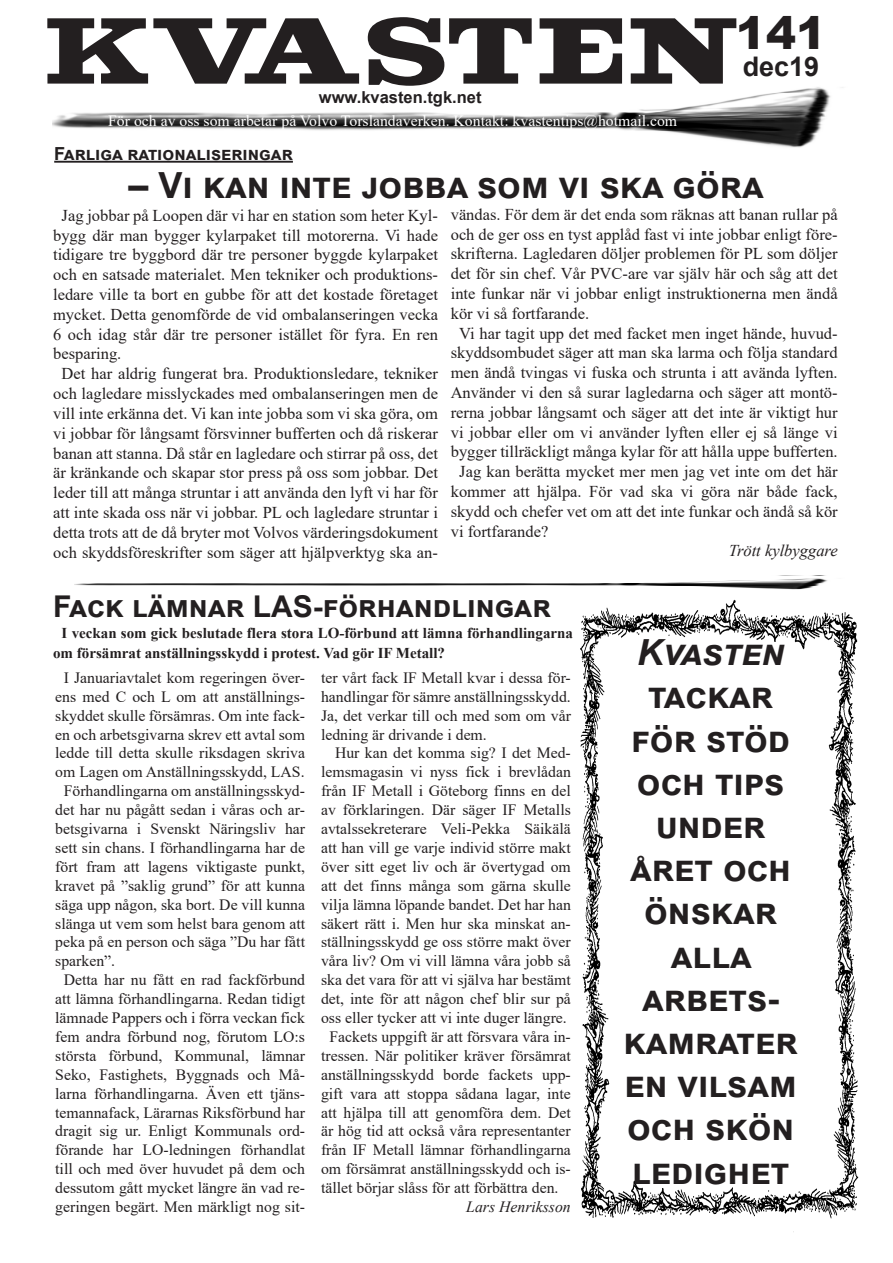
<style>
.page{position:relative;width:893px;height:1263px;background:#fff}
.page>*{position:absolute;margin:0;border:0;box-sizing:border-box;transform-origin:0 0}
.Rubrik{font:900 45px "Arial";color:#231f20}
.Rubrik-2{font:700 36px/43.2px "Arial";color:#231f20;text-align:center}
.Rubrik-3{font:700 30px "Arial";color:#231f20}
.Rubrik-4{font:700 27px "Arial";color:#231f20}
.Mellanrubrik{font:700 18px "Arial";color:#231f20}
.Brödtext{font:16.5px/19.8px "Times New Roman";color:#231f20;text-align:justify}
.t1{font:700 16.5px "Arial";color:#231f20}
.Brödtext-2{font:italic 16.5px "Times New Roman";color:#231f20}
.Brödtext-3{font:15.75px/18.9px "Times New Roman";color:#231f20;text-align:justify}
.t2{font:15.75px "Times New Roman";color:#fff}
.Brödtext-4{font:italic 15.75px "Times New Roman";color:#231f20}
.Ingress{font:700 15px/19.8px "Times New Roman";color:#231f20}
.s1{font-style:italic}
</style>
<div class="page">
<img style="left:53px;top:83px;width:790px;height:65px">
<svg style="left:540px;top:18px;width:82px;height:66px"></svg>
<svg style="left:631px;top:18px;width:105px;height:66px"></svg>
<svg style="left:368px;top:17px;width:164px;height:69px"></svg>
<svg style="left:47px;top:18px;width:312px;height:66px"></svg>
<img style="left:75px;top:578px;width:753px;height:11px">
<hr style="left:54px;top:161px;width:239px;height:2px;background:#231f20">
<img style="left:580px;top:599px;width:185px;height:619px">
<img style="left:765px;top:612px;width:94px;height:620px">
<p class="t1" style="left:319px;top:86px;width:164px">www.kvasten.tgk.net</p>
<p class="t2" style="left:108px;top:110px;width:570px">För och av oss som arbetar på Volvo Torslandaverken. Kontakt: kvastentips@hotmail.com</p>
<p class="Mellanrubrik" style="left:54px;top:141px;width:236px">Farliga rationaliseringar</p>
<p class="Rubrik" style="left:736px;top:0;width:92px">141</p>
<p class="Rubrik-4" style="left:743px;top:48px;width:78px">dec19</p>
<p class="Rubrik-2" style="left:128px;top:165px;width:637px">– Vi kan inte jobba som vi ska göra</p>
<p class="Brödtext" style="left:53px;top:205px;width:386px;text-indent:9px">Jag jobbar på Loopen där vi har en station som heter Kyl&shy;bygg där man bygger kylarpaket till motorerna. Vi hade tidigare tre byggbord där tre personer byggde kylarpaket och en satsade materialet. Men tekniker och produktions&shy;ledare ville ta bort en gubbe för att det kostade företaget mycket. Detta genomförde de vid ombalanseringen vecka 6 och idag står där tre personer istället för fyra. En ren besparing.</p>
<p class="Brödtext" style="left:53px;top:363px;width:386px;text-align:center">Det har aldrig fungerat bra. Produktionsledare, tekniker och lagledare misslyckades med ombalanseringen men de vill inte erkänna det. Vi kan inte jobba som vi ska göra, om vi jobbar för långsamt försvinner bufferten och då riskerar banan att stanna. Då står en lagledare och stirrar på oss, det är kränkande och skapar stor press på oss som jobbar. Det leder till att många struntar i att använda den lyft vi har för att inte skada oss när vi jobbar. PL och lagledare struntar i detta trots att de då bryter mot Volvos värderingsdokument och skyddsföreskrifter som säger att hjälpverktyg ska an-</p>
<p class="Brödtext" style="left:451px;top:204px;width:388px">vändas. För dem är det enda som räknas att banan rullar på och de ger oss en tyst applåd fast vi inte jobbar enligt före&shy;skrifterna. Lagledaren döljer problemen för PL som döljer det för sin chef. Vår PVC-are var själv här och såg att det inte funkar när vi jobbar enligt instruktionerna men ändå kör vi så fortfarande.</p>
<p class="Brödtext" style="left:451px;top:323px;width:388px;text-align:center">Vi har tagit upp det med facket men inget hände, huvud&shy;skyddsombudet säger att man ska larma och följa standard men ändå tvingas vi fuska och strunta i att avända lyften.<br>Använder vi den så surar lagledarna och säger att montö&shy;rerna jobbar långsamt och säger att det inte är viktigt hur vi jobbar eller om vi använder lyften eller ej så länge vi bygger tillräckligt många kylar för att hålla uppe bufferten.</p>
<p class="Brödtext" style="left:451px;top:461px;width:388px;text-indent:9px">Jag kan berätta mycket mer men jag vet inte om det här kommer att hjälpa. För vad ska vi göra när både fack, skydd och chefer vet om att det inte funkar och ändå så kör vi fortfarande?</p>
<p class="Brödtext-2" style="left:729px;top:540px;width:110px">Trött kylbyggare</p>
<p class="Rubrik-3" style="left:53px;top:585px;width:492px">Fack lämnar LAS-förhandlingar</p>
<p class="Ingress" style="left:53px;top:623px;width:521px;text-indent:9px">I veckan som gick beslutade flera stora LO-förbund att lämna förhandlingarna om försämrat anställningsskydd i protest. Vad gör IF Metall?</p>
<p class="Brödtext-3" style="left:55px;top:668px;width:251px;text-align:center">I Januariavtalet kom regeringen över&shy;ens med C och L om att anställnings&shy;skyddet skulle försämras. Om inte fack&shy;en och arbetsgivarna skrev ett avtal som ledde till detta skulle riksdagen skriva om Lagen om Anställningsskydd, LAS.</p>
<p class="Brödtext-3" style="left:55px;top:781px;width:251px;text-indent:9px">Förhandlingarna om anställningsskyd&shy;det har nu pågått sedan i våras och ar&shy;betsgivarna i Svenskt Näringsliv har sett sin chans. I förhandlingarna har de fört fram att lagens viktigaste punkt, kravet på ”saklig grund” för att kunna säga upp någon, ska bort. De vill kunna slänga ut vem som helst bara genom att peka på en person och säga ”Du har fått sparken”.</p>
<p class="Brödtext-3" style="left:55px;top:970px;width:251px;text-align:center">Detta har nu fått en rad fackförbund att lämna förhandlingarna. Redan tidigt lämnade Pappers och i förra veckan fick fem andra förbund nog, förutom LO:s största förbund, Kommunal, lämnar Seko, Fastighets, Byggnads och Må&shy;larna förhandlingarna. Även ett tjäns&shy;temannafack, Lärarnas Riksförbund har dragit sig ur. Enligt Kommunals ord&shy;förande har LO-ledningen förhandlat till och med över huvudet på dem och dessutom gått mycket längre än vad re&shy;geringen begärt. Men märkligt nog sit-</p>
<p class="Brödtext-3" style="left:321px;top:668px;width:251px">ter vårt fack IF Metall kvar i dessa för&shy;handlingar för sämre anställningsskydd.<br>Ja, det verkar till och med som om vår ledning är drivande i dem.</p>
<p class="Brödtext-3" style="left:321px;top:743px;width:251px;text-indent:14px">Hur kan det komma sig? I det Med&shy;lemsmagasin vi nyss fick i brevlådan från IF Metall i Göteborg finns en del av förklaringen. Där säger IF Metalls avtalssekreterare Veli-Pekka Säikälä att han vill ge varje individ större makt över sitt eget liv och är övertygad om att det finns många som gärna skulle vilja lämna löpande bandet. Det har han säkert rätt i. Men hur ska minskat an&shy;ställningsskydd ge oss större makt över våra liv? Om vi vill lämna våra jobb så ska det vara för att vi själva har bestämt det, inte för att någon chef blir sur på oss eller tycker att vi inte duger längre.</p>
<p class="Brödtext-3" style="left:321px;top:1027px;width:251px;text-indent:9px">Fackets uppgift är att försvara våra in&shy;tressen. När politiker kräver försämrat anställningsskydd borde fackets upp&shy;gift vara att stoppa sådana lagar, inte att hjälpa till att genomföra dem. Det är hög tid att också våra representanter från IF Metall lämnar förhandlingarna om försämrat anställningsskydd och is&shy;tället börjar slåss för att förbättra den.</p>
<p class="Brödtext-4" style="left:466px;top:1196px;width:106px">Lars Henriksson</p>
<p class="Rubrik-2" style="left:631px;top:631px;width:160px"><span class="s1">Kvasten </span>tackar för stöd och tips</p>
<p class="Rubrik-2" style="left:630px;top:804px;width:162px">under året och önskar alla</p>
<p class="Rubrik-2" style="left:624px;top:977px;width:167px">arbets&shy;kamrater</p>
<p class="Rubrik-2" style="left:624px;top:1063px;width:174px;text-align:left">en vilsam och skön</p>
<p class="Rubrik-2" style="left:632px;top:1150px;width:158px">ledighet</p>
</div>
